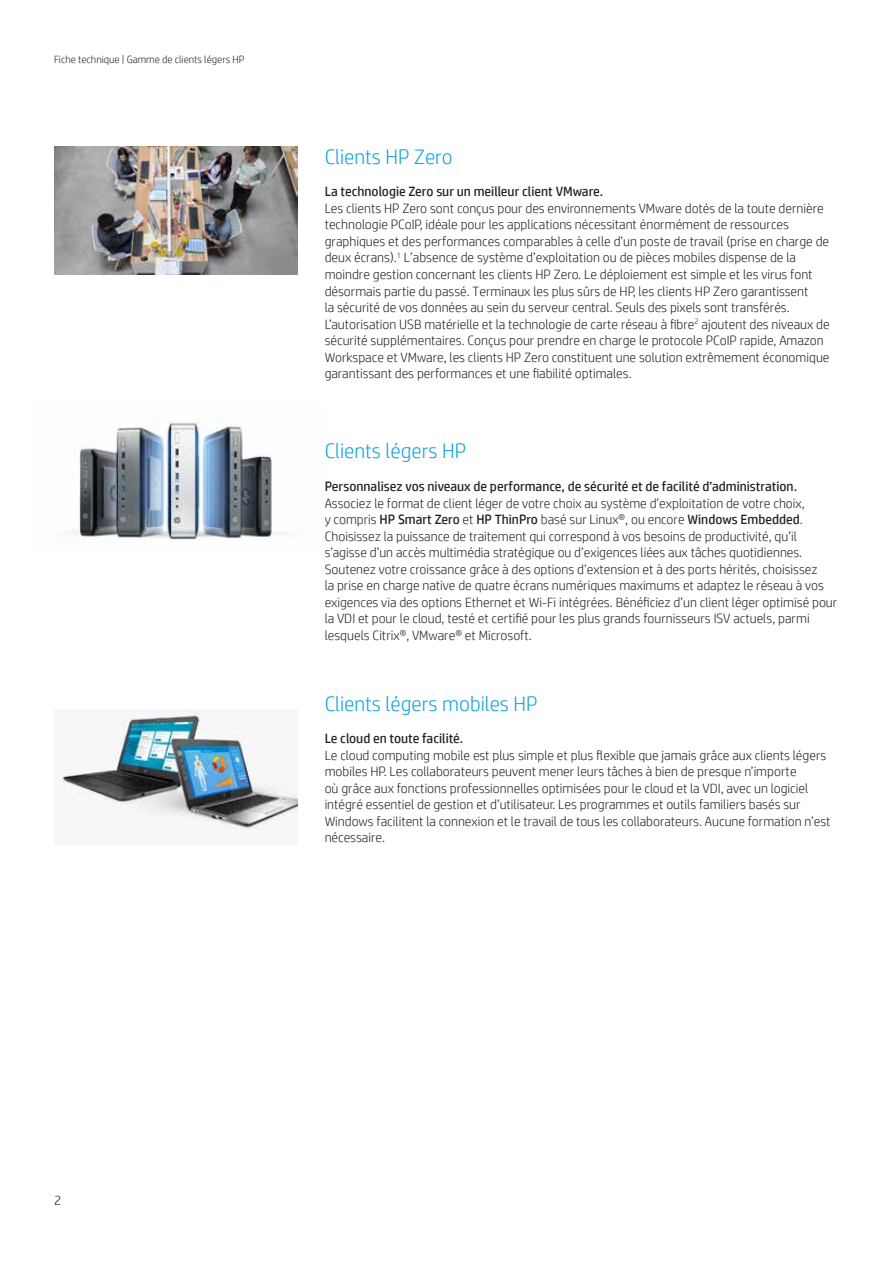
<style>
.page{position:relative;width:893px;height:1263px;background:#fff}
.page>*{position:absolute;margin:0;border:0;box-sizing:border-box;transform-origin:0 0}
.Body{font:300 21px "HP Simplified";color:#0ca0dd}
.Subhead_14_16_bold_b{font:300 21px "HP Simplified";color:#0ca0dd}
.Body-2{font:300 13.5px/16.5px "HP Simplified";color:#231f20}
.Body_header_bold{font:13.5px "HP Simplified";color:#231f20}
.Title_descriptor{font:300 10.5px "HP Simplified";color:#231f20}
.s1{font-weight:400}
</style>
<div class="page">
<img style="left:72px;top:419px;width:209px;height:121px">
<img style="left:54px;top:147px;width:244px;height:127px">
<img style="left:60px;top:709px;width:238px;height:121px">
<p class="Title_descriptor" style="left:54px;top:53px;width:192px">Fiche technique | Gamme de clients légers HP</p>
<p class="Subhead_14_16_bold_b" style="left:325px;top:145px;width:130px">Clients HP Zero</p>
<p class="Body-2" style="left:325px;top:183px;width:507px"><span class="s1">La technologie Zero sur un meilleur client VMware.<br></span>Les clients HP Zero sont conçus pour des environnements VMware dotés de la toute dernière technologie PCoIP, idéale pour les applications nécessitant énormément de ressources graphiques et des performances comparables à celle d’un poste de travail (prise en charge de deux écrans).<sup>1</sup> L’absence de système d’exploitation ou de pièces mobiles dispense de la moindre gestion concernant les clients HP Zero. Le déploiement est simple et les virus font désormais partie du passé. Terminaux les plus sûrs de HP, les clients HP Zero garantissent<br>la sécurité de vos données au sein du serveur central. Seuls des pixels sont transférés.<br>L’autorisation USB matérielle et la technologie de carte réseau à fibre<sup>2</sup> ajoutent des niveaux de sécurité supplémentaires. Conçus pour prendre en charge le protocole PCoIP rapide, Amazon Workspace et VMware, les clients HP Zero constituent une solution extrêmement économique garantissant des performances et une fiabilité optimales.</p>
<p class="Body" style="left:325px;top:439px;width:143px">Clients légers HP</p>
<p class="Body_header_bold" style="left:325px;top:478px;width:474px">Personnalisez vos niveaux de performance, de sécurité et de facilité d’administration.</p>
<p class="Body-2" style="left:325px;top:494px;width:514px">Associez le format de client léger de votre choix au système d’exploitation de votre choix,<br>y compris <span class="s1">HP Smart Zero</span> et <span class="s1">HP ThinPro</span> basé sur Linux®, ou encore <span class="s1">Windows Embedded</span>.<br>Choisissez la puissance de traitement qui correspond à vos besoins de productivité, qu’il s’agisse d’un accès multimédia stratégique ou d’exigences liées aux tâches quotidiennes.<br>Soutenez votre croissance grâce à des options d’extension et à des ports hérités, choisissez<br>la prise en charge native de quatre écrans numériques maximums et adaptez le réseau à vos exigences via des options Ethernet et Wi-Fi intégrées. Bénéficiez d’un client léger optimisé pour la VDI et pour le cloud, testé et certifié pour les plus grands fournisseurs ISV actuels, parmi lesquels Citrix®, VMware® et Microsoft.</p>
<p class="Body" style="left:325px;top:691px;width:214px">Clients légers mobiles HP</p>
<p class="Body_header_bold" style="left:325px;top:730px;width:140px">Le cloud en toute facilité.</p>
<p class="Body-2" style="left:325px;top:747px;width:507px">Le cloud computing mobile est plus simple et plus flexible que jamais grâce aux clients légers mobiles HP. Les collaborateurs peuvent mener leurs tâches à bien de presque n’importe<br>où grâce aux fonctions professionnelles optimisées pour le cloud et la VDI, avec un logiciel intégré essentiel de gestion et d’utilisateur. Les programmes et outils familiers basés sur Windows facilitent la connexion et le travail de tous les collaborateurs. Aucune formation n’est nécessaire.</p>
<p class="Body-2" style="left:54px;top:1192px;width:9px">2</p>
</div>
